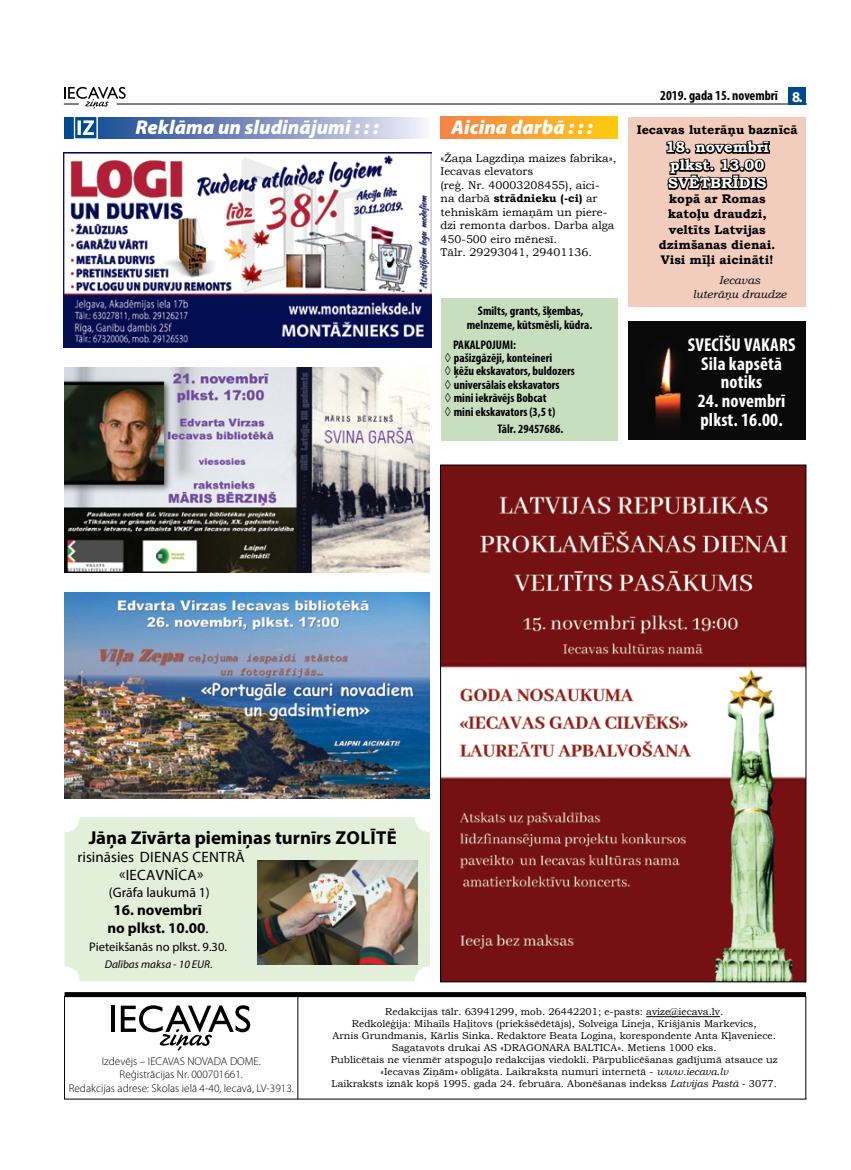
<style>
.page{position:relative;width:851px;height:1170px;background:#fff}
.page>*{position:absolute;margin:0;border:0;box-sizing:border-box;transform-origin:0 0}
.t1{font:italic 900 20px "Myriad Pro";color:#fff}
.t2{font:700 condensed 18.75px/18.8px "Myriad Pro";letter-spacing:.01em;color:#fff;text-align:center}
.t3{font:700 18.75px "Myriad Pro";color:#000}
.t4{font:15px/18px "Myriad Pro";letter-spacing:.02em;color:#000;text-align:center}
.t5{font:700 15px/18px "Bookman Old Style";color:#fff}
.t6{font:700 15px/18px "Myriad Pro";color:#000;text-align:center}
.t7{font:700 15px "Myriad Pro";color:#fff}
.t8{font:700 condensed 13.75px "Myriad Pro";color:#000}
.t9{font:13.75px "Myriad Pro";color:#000}
.t10{font:700 condensed 12.5px/13.5px "Myriad Pro";color:#000;text-align:center}
.t11{font:700 12.5px/15px "Bookman Old Style";color:#000;text-align:center}
.t12{font:12.5px "Myriad Pro";color:#000}
.t13{font:11.25px/13.5px "Bookman Old Style";color:#000}
.t14{font:300 11.25px/13.5px "Myriad Pro";color:#000;text-align:center}
.t15{font:italic 11.25px/13.5px "Bookman Old Style";color:#000;text-align:center}
.t16{font:italic 11.25px "Myriad Pro";color:#000}
.t17{font:10px/12px "Bookman Old Style";color:#000;text-align:center}
.s1{font-family:"Bookman Old Style";font-weight:400;font-stretch:normal}
.s2{font-weight:700}
.s3{font-weight:400}
.s4{font-style:normal}
.s5{font-style:italic}
</style>
<div class="page">
<hr style="left:117px;top:104px;width:689px;height:1px;background:#000">
<svg style="left:64px;top:87px;width:62px;height:22px"></svg>
<div style="left:788px;top:87px;width:18px;height:18px;background:#004990"></div>
<hr style="left:297px;top:996px;width:1px;height:102px;background:#000">
<hr style="left:111px;top:1005px;width:4px;height:26px;background:#000">
<svg style="left:121px;top:1005px;width:129px;height:45px"></svg>
<hr style="left:646px;top:1016px;width:74px;height:1px;background:#000">
<div style="left:64px;top:992px;width:741px;height:5px;background:#000"></div>
<svg style="left:64px;top:117px;width:361px;height:21px;background:#7f94c1"></svg>
<svg style="left:73px;top:117px;width:25px;height:22px"></svg>
<div style="left:440px;top:117px;width:178px;height:21px;background:linear-gradient(to right,#f5824c,#ffca15)"></div>
<div style="left:628px;top:117px;width:177px;height:189px;background:#f2cdbe"></div>
<svg style="left:666px;top:140px;width:104px;height:50px"></svg>
<div style="left:441px;top:298px;width:177px;height:142px;background:#c7dfbf"></div>
<img style="left:442px;top:467px;width:362px;height:512px">
<img style="left:63px;top:152px;width:369px;height:195px">
<img style="left:64px;top:367px;width:366px;height:205px">
<img style="left:64px;top:592px;width:366px;height:206px">
<div style="left:628px;top:321px;width:177px;height:118px;background:#090909"></div>
<div style="left:64px;top:817px;width:366px;height:164px;background:#e2efd9;border-radius:15px"></div>
<img style="left:257px;top:860px;width:160px;height:104px">
<h1 class="t1" style="left:135px;top:116px;width:245px">Reklāma un sludinājumi : : :</h1>
<h3 class="t8" style="left:660px;top:87px;width:119px">2019. gada 15. novembrī</h3>
<h3 class="t7" style="left:792px;top:87px;width:12px">8.</h3>
<h1 class="t1" style="left:451px;top:116px;width:143px">Aicina darbā : : :</h1>
<p class="t11" style="left:636px;top:122px;width:162px">Iecavas luterāņu baznīcā</p>
<h3 class="t5" style="left:665px;top:138px;width:105px">18. novembrī plkst. 13.00<br>SVĒTBRĪDIS</h3>
<p class="t11" style="left:659px;top:191px;width:118px">kopā ar Romas katoļu draudzi, veltīts Latvijas dzimšanas dienai.<br>Visi mīļi aicināti!</p>
<p class="t15" style="left:692px;top:273px;width:95px">Iecavas<br>luterāņu draudze</p>
<p class="t10" style="left:466px;top:304px;width:127px">Smilts, grants, šķembas, melnzeme, kūtsmēsli, kūdra.</p>
<p class="t10" style="left:444px;top:337px;width:132px;text-align:left;text-indent:8px">PAKALPOJUMI:<br><span class="s1">◊</span> pašizgāzēji, konteineri<br><span class="s1">◊</span> ķēžu ekskavators, buldozers <span class="s1">◊</span> universālais ekskavators<br><span class="s1">◊</span> mini iekrāvējs Bobcat<br><span class="s1">◊</span> mini ekskavators (3,5 t)</p>
<p class="t10" style="left:497px;top:422px;width:68px">Tālr. 29457686.</p>
<p class="t13" style="left:440px;top:151px;width:177px">«Žaņa Lagzdiņa maizes fabrika»,<br>Iecavas elevators<br>(reģ. Nr. 40003208455), aici-<br>na darbā <span class="s2">strādnieku (-ci)</span> ar tehniskām iemaņām un piere&shy;dzi remonta darbos. Darba alga<br>450-500 eiro mēnesī.<br>Tālr. 29293041, 29401136.</p>
<h2 class="t2" style="left:687px;top:335px;width:109px">SVECĪŠU VAKARS<br>Sila kapsētā notiks</h2>
<h2 class="t2" style="left:697px;top:391px;width:89px;text-align:left">24. novembrī plkst. 16.00.</h2>
<h2 class="t3" style="left:89px;top:825px;width:309px">Jāņa Zīvārta piemiņas turnīrs ZOLĪTĒ</h2>
<h3 class="t4" style="left:78px;top:847px;width:168px">risināsies DIENAS CENTRĀ «IECAVNĪCA»</h3>
<h3 class="t9" style="left:109px;top:883px;width:102px">(Grāfa laukumā 1)</h3>
<h3 class="t6" style="left:107px;top:900px;width:102px">16. novembrī no plkst. 10.00<span class="s3">.</span></h3>
<p class="t12" style="left:89px;top:939px;width:139px">Pieteikšanās no plkst. 9.30.</p>
<p class="t16" style="left:105px;top:957px;width:109px">Dalības maksa - 10 EUR<span class="s4">.</span></p>
<p class="t14" style="left:69px;top:1054px;width:226px">Izdevējs – IECAVAS NOVADA DOME.<br>Reģistrācijas Nr. 000701661.<br>Redakcijas adrese: Skolas ielā 4-40, Iecavā, LV-3913.</p>
<p class="t17" style="left:331px;top:1005px;width:448px">Redakcijas tālr. 63941299, mob. 26442201; e-pasts: avize@iecava.lv.<br>Redkolēģija: Mihails Haļitovs (priekšsēdētājs), Solveiga Lineja, Krišjānis Markevics,<br>Arnis Grundmanis, Kārlis Sinka. Redaktore Beata Logina, korespondente Anta Kļaveniece.<br>Sagatavots drukai AS «DRAGONARA BALTICA». Metiens 1000 eks.<br>Publicētais ne vienmēr atspoguļo redakcijas viedokli. Pārpublicēšanas gadījumā atsauce uz «Iecavas Ziņām» obligāta. Laikraksta numuri internetā - <span class="s5">www.iecava.lv<br></span>Laikraksts iznāk kopš 1995. gada 24. februāra. Abonēšanas indekss <span class="s5">Latvijas Pastā</span> - 3077.</p>
</div>
